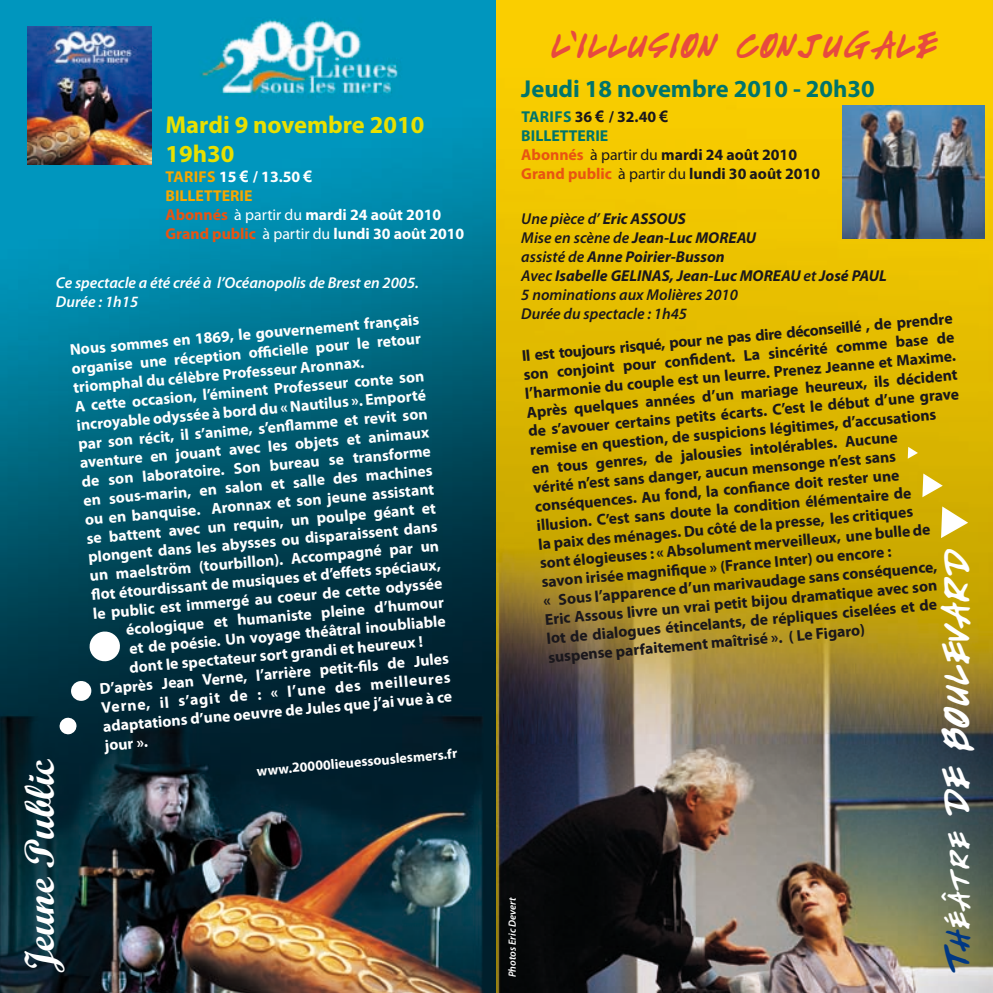
<style>
.page{position:relative;width:993px;height:993px;background:#fff}
.page>*{position:absolute;margin:0;border:0;box-sizing:border-box;transform-origin:0 0}
.t1{font:43.75px "Write Off";color:#e74a3f}
.t2{font:42px "Wrexham Script";letter-spacing:-.01em;color:#fff}
.t3{font:35px "Write Off";color:#fff}
.t4{font:700 24.5px "Myriad Pro";color:#00746b}
.t5{font:700 24.5px/29.4px "Myriad Pro";color:#e9e000}
.t6{font:700 15.75px/18.9px "Myriad Pro";color:#fff}
.t7{font:700 15.75px/18.9px "Myriad Pro";color:#1a171c}
.t8{font:italic 600 15.75px/18.9px "Myriad Pro";color:#1a171c}
.t9{font:italic 600 15.75px/18.9px "Myriad Pro";letter-spacing:-.005em;color:#fff}
.t10{font:700 14px "Myriad Pro";color:#fff}
.t11{font:italic 600 10.5px "Myriad Pro";color:#fff}
.s1{color:#f6a700}
.s2{font-family:"Arial"}
.s3{color:#e85412}
.s4{font-weight:400}
.s5{color:#00746b}
.s6{font-weight:700}
.s7{color:#003883}
</style>
<div class="page">
<img style="left:0;top:0;width:496px;height:992px">
<svg style="left:88px;top:630px;width:33px;height:32px"></svg>
<svg style="left:70px;top:680px;width:22px;height:21px"></svg>
<svg style="left:59px;top:716px;width:18px;height:18px"></svg>
<img style="left:27px;top:26px;width:124px;height:138px">
<img style="left:496px;top:0;width:496px;height:992px">
<svg style="left:940px;top:506px;width:27px;height:32px"></svg>
<svg style="left:922px;top:473px;width:20px;height:24px"></svg>
<svg style="left:907px;top:446px;width:10px;height:12px"></svg>
<img style="left:842px;top:106px;width:141px;height:132px">
<h3 class="t5" style="left:165px;top:109px;width:260px">Mardi 9 novembre 2010<br>19h30</h3>
<p class="t6" style="left:165px;top:166px;width:300px"><span class="s1">Tarifs</span> 15 <span class="s2">€</span> / 13.50 <span class="s2">€<br></span><span class="s1">BILLETTERI E<br></span><span class="s3">Abonnés</span> <span class="s4">à partir du</span> mardi 24 août 2010<br><span class="s3">Grand public</span> <span class="s4">à partir du</span> lundi 30 août 2010</p>
<p class="t9" style="left:56px;top:273px;width:364px">Ce spectacle a été créé à l’Océanopolis de Brest en 2005.<br>Durée : 1h15</p>
<p class="t6" style="left:69px;top:340px;width:353px;rotate:-5deg">Nous sommes en 1869, le gouvernement français</p>
<p class="t6" style="left:71px;top:358px;width:355px;rotate:-5deg">organise une réception offi cielle pour le retour</p>
<p class="t6" style="left:72px;top:377px;width:293px;rotate:-5deg">triomphal du célèbre ProfesseurAronnax.</p>
<p class="t6" style="left:74px;top:396px;width:352px;rotate:-5deg">A cette occasion, l’éminent Professeur conte son</p>
<p class="t6" style="left:76px;top:415px;width:352px;rotate:-5deg">incroyable odyssée à bord du « Nautilus ». Emporté</p>
<p class="t6" style="left:77px;top:434px;width:352px;rotate:-5deg">par son récit, il s’anime, s’enfl amme et revit son</p>
<p class="t6" style="left:79px;top:453px;width:352px;rotate:-5deg">aventure en jouant avec les objets et animaux</p>
<p class="t6" style="left:81px;top:471px;width:352px;rotate:-5deg">de son laboratoire. Son bureau se transforme</p>
<p class="t6" style="left:82px;top:490px;width:353px;rotate:-5deg">en sous-marin, en salon et salle des machines</p>
<p class="t6" style="left:84px;top:509px;width:352px;rotate:-5deg">ou en banquise. Aronnax et son jeune assistant</p>
<p class="t6" style="left:86px;top:528px;width:352px;rotate:-5deg">se battent avec un requin, un poulpe géant et</p>
<p class="t6" style="left:87px;top:547px;width:353px;rotate:-5deg">plongent dans les abysses ou disparaissent dans</p>
<p class="t6" style="left:89px;top:566px;width:352px;rotate:-5deg">un maelström (tourbillon). Accompagné par un</p>
<p class="t6" style="left:91px;top:584px;width:352px;rotate:-5deg">fl ot étourdissant de musiques et d’effets spéciaux,</p>
<p class="t6" style="left:92px;top:603px;width:352px;rotate:-5deg">le public est immergé au coeur de cette odyssée</p>
<p class="t6" style="left:125px;top:619px;width:324px;rotate:-5deg">écologique et humaniste pleine d’humour</p>
<p class="t6" style="left:129px;top:638px;width:319px;rotate:-5deg">et de poésie. Un voyage théâtral inoubliable</p>
<p class="t6" style="left:128px;top:657px;width:296px;rotate:-5deg">dont le spectateursort grandi et heureux !</p>
<p class="t6" style="left:99px;top:679px;width:353px;rotate:-5deg">D’après Jean Verne, l’arrière petit-fi ls de Jules</p>
<p class="t6" style="left:100px;top:697px;width:353px;rotate:-5deg">Verne, il s’agit de : « l’une des meilleures</p>
<p class="t6" style="left:102px;top:716px;width:352px;rotate:-5deg">adaptations d’une oeuvre de Jules que j’ai vue à ce</p>
<p class="t6" style="left:104px;top:735px;width:45px;rotate:-5deg">jour».</p>
<p class="t10" style="left:256px;top:761px;width:206px;rotate:-5deg">www.20000lieuessouslesmers.fr</p>
<h2 class="t2" style="left:14px;top:972px;width:215px;rotate:-90deg">Jeune Public</h2>
<h1 class="t1" style="left:551px;top:14px;width:389px">l’illusion conjugale</h1>
<h3 class="t4" style="left:521px;top:72px;width:355px">Jeudi 18 novembre 2010 - 20h30</h3>
<p class="t7" style="left:521px;top:107px;width:300px"><span class="s5">Tarifs</span> 36 <span class="s2">€</span> / 32.40 <span class="s2">€<br></span><span class="s5">BILLETTERI E<br></span><span class="s3">Abonnés</span> <span class="s4">à partir du</span> mardi 24 août 2010<br><span class="s3">Grand public</span> <span class="s4">à partir du</span> lundi 30 août 2010</p>
<p class="t8" style="left:521px;top:209px;width:367px">Une pièce d’ <span class="s6">Eric ASSOUS<br></span>Mise en scène de <span class="s6">Jean-Luc MOREAU<br></span>assisté de <span class="s6">Anne Poirier-Busson<br></span>Avec <span class="s6">Isabelle GELINAS, Jean-Luc MOREAU</span> et <span class="s6">José PAUL<br></span>5 nominations aux Molières 2010<br>Durée du spectacle : 1h45</p>
<p class="t7" style="left:521px;top:346px;width:433px;rotate:-5deg">Il est toujours risqué, pourne pas dire déconseillé , de prendre son conjoint pour confi dent. La sincérité comme base de l’harmonie du couple est un leurre. Prenez Jeanne et Maxime.<br>Après quelques années d’un mariage heureux, ils décident de s’avouer certains petits écarts. C’est le début d’une grave remise en question, de suspicions légitimes, d’accusations<br>en tous genres, de jalousies intolérables. Aucune<br>vérité n’est sans danger, aucun mensonge n’est sans conséquences. Au fond, la confi ance doit rester une<br>illusion. C’est sans doute la condition élémentaire de<br>la paix des ménages. Du côté de la presse, les critiques<br>sont élogieuses : « Absolument merveilleux, une bulle de savon irisée magnifi que » (France Inter) ou encore :<br>« S ous l’apparence d’un marivaudage sans conséquence,<br>Eric Assous livre un vrai petit bijou dramatique avec son<br>lot de dialogues étincelants, de répliques ciselées et de suspense parfaitement maîtrisé ». ( Le Figaro)</p>
<h3 class="t3" style="left:934px;top:972px;width:425px;rotate:-90deg"><span class="s7">Th</span>éâtre DE BOULEVARD</h3>
<p class="t11" style="left:505px;top:976px;width:81px;rotate:-90deg">Photos Eric Devert</p>
</div>
